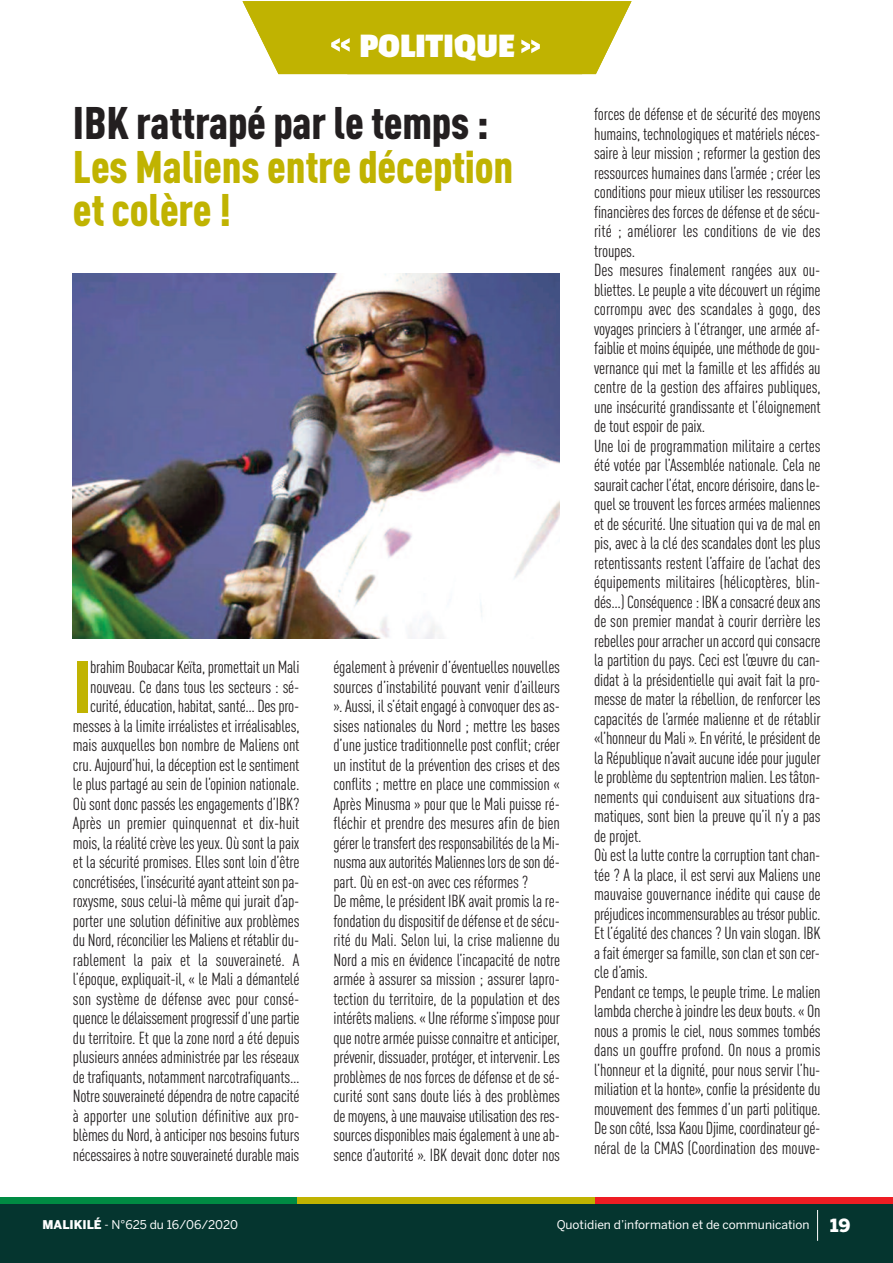
<style>
.page{position:relative;width:893px;height:1263px;background:#fff}
.page>*{position:absolute;margin:0;border:0;box-sizing:border-box;transform-origin:0 0}
.t1{font:900 condensed 72px "DIN Pro";color:#c0b301}
.t2{font:900 condensed 45px/43.5px "DIN Pro";letter-spacing:-.005em;color:#c0b301}
.t3{font:900 condensed 45px "DIN Pro";letter-spacing:-.005em;color:#231f20}
.t4{font:700 36px "Passion One";color:#fff}
.t5{font:condensed 17.25px/19.5px "DIN Pro";letter-spacing:-.01em;color:#231f20}
.t6{font:12px "Benton Sans";color:#fff}
.s1{font-weight:900}
.s2{font-weight:900;font-size:18px}
</style>
<div class="page">
<div style="left:0;top:1203px;width:893px;height:60px;background:#05352f"></div>
<div style="left:0;top:1197px;width:298px;height:6px;background:#008b43"></div>
<div style="left:298px;top:1197px;width:297px;height:6px;background:#c0b301"></div>
<div style="left:595px;top:1197px;width:297px;height:6px;background:#ee1d23"></div>
<hr style="left:817px;top:1210px;width:1px;height:31px;background:#fff">
<svg style="left:243px;top:1px;width:388px;height:73px;background:#c6ba19"></svg>
<img style="left:72px;top:273px;width:487px;height:366px">
<h3 class="t4" style="left:359px;top:27px;width:157px">POLITIQUE</h3>
<h2 class="t3" style="left:73px;top:107px;width:417px">IBK rattrapé par le temps :</h2>
<h2 class="t2" style="left:73px;top:149px;width:442px">Les Maliens entre déception et colère !</h2>
<p class="t5" style="left:73px;top:659px;width:228px;text-align:right">brahim Boubacar Keïta,promettaitun Mali nouveau. Ce dans tous les secteurs : sé&shy;curité,éducation,habitat,santé… Despro&shy;messes à la limite irréalistes et irréalisables, mais auxquelles bon nombre de Maliens ont cru.Aujourd’hui, ladéceptionest lesentiment le plus partagé au sein de l’opinion nationale.<br>Où sont donc passés les engagements d’IBK?<br>Après un premier quinquennat et dix-huit mois, la réalité crève les yeux. Où sont la paix et la sécurité promises. Elles sont loin d’être concrétisées, l’insécuritéayantatteintsonpa&shy;roxysme, sous celui-là même qui jurait d’ap&shy;porter une solution définitive aux problèmes du Nord, réconcilier les Malienset rétablirdu&shy;rablement la paix et la souveraineté. A l’époque, expliquait-il, « le Mali a démantelé son système de défense avec pour consé&shy;quenceledélaissementprogressifd’unepartie du territoire. Et que la zone nord a été depuis plusieurs années administrée par les réseaux detrafiquants,notammentnarcotrafiquants… Notresouverainetédépendradenotrecapacité à apporter une solution définitive aux pro&shy;blèmesdu Nord,àanticipernosbesoinsfuturs nécessairesànotresouverainetédurablemais</p>
<p class="t5" style="left:333px;top:659px;width:228px">également à prévenir d’éventuelles nouvelles sources d’instabilité pouvant venir d’ailleurs ». Aussi, il s’était engagé à convoquer des as&shy;sises nationales du Nord ; mettre les bases d’une justice traditionnelle post conflit; créer un institut de la prévention des crises et des conflits ; mettre en place une commission « Après Minusma » pour que le Mali puisse ré&shy;fléchir et prendre des mesures afin de bien gérer letransfertdesresponsabilitésdela Mi&shy;nusmaauxautoritésMalienneslorsdesondé&shy;part. Où en est-on avec ces réformes ?<br>De même, le président IBK avait promis la re&shy;fondation du dispositif de défense et de sécu&shy;rité du Mali. Selon lui, la crise malienne du Nord a mis en évidence l’incapacité de notre armée à assurer sa mission ; assurer lapro&shy;tection du territoire, de la population et des intérêtsmaliens.« Uneréformes’imposepour quenotrearméepuisseconnaitreetanticiper, prévenir,dissuader,protéger,et intervenir.Les problèmes de nos forces de défense et de sé&shy;curité sont sans doute liés à des problèmes demoyens,àunemauvaiseutilisationdesres&shy;sourcesdisponiblesmaiségalementàuneab&shy;sence d’autorité ». IBK devait donc doter nos</p>
<h1 class="t1" style="left:73px;top:661px;width:20px">I</h1>
<p class="t5" style="left:594px;top:106px;width:228px">forces de défense et de sécurité des moyens humains, technologiques et matériels néces&shy;saire à leur mission ; reformer la gestion des ressources humaines dans l’armée ; créer les conditions pour mieux utiliser les ressources financières des forces de défense et de sécu&shy;rité ; améliorer les conditions de vie des troupes.<br>Des mesures finalement rangées aux ou&shy;bliettes. Le peuple a vite découvert un régime corrompu avec des scandales à gogo, des voyages princiers à l’étranger, une armée af&shy;faiblieetmoinséquipée,uneméthodedegou&shy;vernance qui met la famille et les affidés au centre de la gestion des affaires publiques, une insécurité grandissante et l’éloignement de tout espoir de paix.<br>Une loi de programmation militaire a certes été votée par l’Assemblée nationale. Cela ne sauraitcacher l’état,encoredérisoire,dansle&shy;quel se trouvent les forces armées maliennes et de sécurité. Une situation qui va de mal en pis, avec à la clé des scandales dont les plus retentissants restent l’affaire de l’achat des équipements militaires (hélicoptères, blin&shy;dés…)Conséquence: IBK aconsacrédeuxans de son premier mandat à courir derrière les rebelles pour arracher un accord qui consacre la partition du pays. Ceci est l’œuvre du can&shy;didat à la présidentielle qui avait fait la pro&shy;messe de mater la rébellion, de renforcer les capacités de l’armée malienne et de rétablir «l’honneurdu Mali».Envérité, leprésidentde la Républiquen’avaitaucuneidéepour juguler leproblèmeduseptentrion malien.Lestâton&shy;nements qui conduisent aux situations dra&shy;matiques, sont bien la preuve qu’il n’y a pas de projet.<br>Où est la lutte contre la corruption tant chan&shy;tée ? A la place, il est servi aux Maliens une mauvaise gouvernance inédite qui cause de préjudicesincommensurablesautrésorpublic.<br>Et l’égalité des chances ? Un vain slogan. IBK a fait émerger sa famille, son clan et son cer&shy;cle d’amis.<br>Pendant ce temps, le peuple trime. Le malien lambdachercheàjoindrelesdeuxbouts.« On nous a promis le ciel, nous sommes tombés dans un gouffre profond. On nous a promis l’honneur et la dignité, pour nous servir l’hu&shy;miliation et la honte», confie la présidente du mouvement des femmes d’un parti politique.<br>Desoncôté, Issa Kaou Djime,coordinateurgé&shy;néral de la CMAS (Coordination des mouve-</p>
<p class="t6" style="left:43px;top:1218px;width:197px"><span class="s1">MALIKILÉ</span> - N°625 du 16/06/2020</p>
<p class="t6" style="left:557px;top:1218px;width:295px">Quotidien d’information et de communication <span class="s2">19</span></p>
</div>
